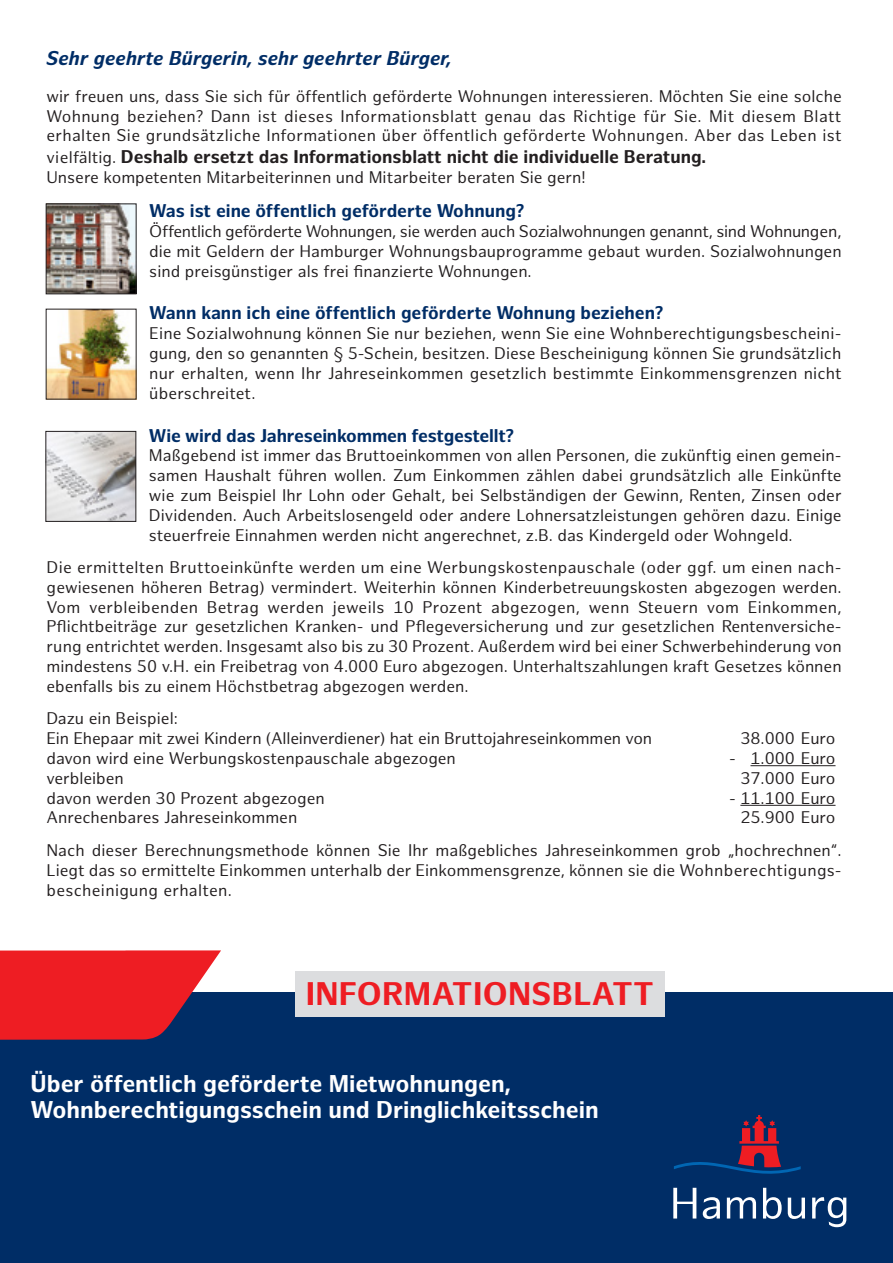
<style>
.page{position:relative;width:893px;height:1263px;background:#fff}
.page>*{position:absolute;margin:0;border:0;box-sizing:border-box;transform-origin:0 0}
.t1{font:700 31.95px "Hamburg Sans";letter-spacing:.01em;color:#ee1d23}
.t2{font:700 23.7px/26.7px "Hamburg Sans";color:#fff}
.t3{font:italic 700 19.5px "Hamburg Sans";letter-spacing:.01em;color:#002d66}
.t4{font:700 18px "Hamburg Sans";letter-spacing:-.005em;color:#002d66}
.t5{font:700 18px "Hamburg Sans";color:#231f20}
.t6{font:16.5px/19.8px "Hamburg Sans";color:#231f20;text-align:justify}
.s1{font-weight:400;font-size:16.5px}
</style>
<div class="page">
<hr style="left:750px;top:765px;width:85px;height:1px;background:#231f20">
<hr style="left:740px;top:805px;width:95px;height:1px;background:#231f20">
<img style="left:48px;top:205px;width:87px;height:87px">
<div style="left:46px;top:203px;width:91px;height:91px;border:1px solid #231f20"></div>
<img style="left:48px;top:311px;width:87px;height:86px">
<img style="left:47px;top:433px;width:87px;height:87px">
<div style="left:45px;top:431px;width:91px;height:91px;border:1px solid #231f20"></div>
<div style="left:0;top:993px;width:893px;height:270px;background:#002d66"></div>
<svg style="left:0;top:950px;width:221px;height:90px;background:#d32632"></svg>
<div style="left:295px;top:971px;width:370px;height:46px;background:#dcdddf"></div>
<svg style="left:674px;top:1115px;width:127px;height:59px"></svg>
<svg style="left:673px;top:1188px;width:23px;height:30px"></svg>
<svg style="left:703px;top:1197px;width:17px;height:22px"></svg>
<svg style="left:727px;top:1197px;width:29px;height:21px"></svg>
<svg style="left:763px;top:1188px;width:19px;height:31px"></svg>
<svg style="left:788px;top:1197px;width:17px;height:22px"></svg>
<svg style="left:812px;top:1197px;width:34px;height:30px"></svg>
<h2 class="t3" style="left:46px;top:47px;width:407px">Sehr geehrte Bürgerin, sehr geehrter Bürger,</h2>
<p class="t6" style="left:46px;top:87px;width:797px">wir freuen uns, dass Sie sich für öffentlich geförderte Wohnungen interessieren. Möchten Sie eine solche Wohnung beziehen? Dann ist dieses Informationsblatt genau das Richtige für Sie. Mit diesem Blatt erhalten Sie grundsätzliche Informationen über öffentlich geförderte Wohnungen. Aber das Leben ist</p>
<p class="t5" style="left:46px;top:146px;width:661px"><span class="s1">vielfältig.</span> Deshalb ersetzt das Informationsblatt nicht die individuelle Beratung.</p>
<p class="t6" style="left:46px;top:168px;width:541px">Unsere kompetenten Mitarbeiterinnen und Mitarbeiter beraten Sie gern!</p>
<h2 class="t4" style="left:149px;top:200px;width:376px">Was ist eine öffentlich geförderte Wohnung?</h2>
<p class="t6" style="left:149px;top:222px;width:694px">Öffentlich geförderte Wohnungen, sie werden auch Sozialwohnungen genannt, sind Wohnungen, die mit Geldern der Hamburger Wohnungsbauprogramme gebaut wurden. Sozialwohnungen sind preisgünstiger als frei finanzierte Wohnungen.</p>
<h2 class="t4" style="left:149px;top:303px;width:515px">Wann kann ich eine öffentlich geförderte Wohnung beziehen?</h2>
<p class="t6" style="left:149px;top:324px;width:694px">Eine Sozialwohnung können Sie nur beziehen, wenn Sie eine Wohnberechtigungsbescheini&shy;gung, den so genannten § 5-Schein, besitzen. Diese Bescheinigung können Sie grundsätzlich nur erhalten, wenn Ihr Jahreseinkommen gesetzlich bestimmte Einkommensgrenzen nicht überschreitet.</p>
<h2 class="t4" style="left:149px;top:425px;width:367px">Wie wird das Jahreseinkommen festgestellt?</h2>
<p class="t6" style="left:149px;top:446px;width:694px">Maßgebend ist immer das Bruttoeinkommen von allen Personen, die zukünftig einen gemein&shy;samen Haushalt führen wollen. Zum Einkommen zählen dabei grundsätzlich alle Einkünfte wie zum Beispiel Ihr Lohn oder Gehalt, bei Selbständigen der Gewinn, Renten, Zinsen oder Dividenden. Auch Arbeitslosengeld oder andere Lohnersatzleistungen gehören dazu. Einige steuerfreie Einnahmen werden nicht angerechnet, z.B. das Kindergeld oder Wohngeld.</p>
<p class="t6" style="left:46px;top:558px;width:797px">Die ermittelten Bruttoeinkünfte werden um eine Werbungskostenpauschale (oder ggf. um einen nach&shy;gewiesenen höheren Betrag) vermindert. Weiterhin können Kinderbetreuungskosten abgezogen werden.<br>Vom verbleibenden Betrag werden jeweils 10 Prozent abgezogen, wenn Steuern vom Einkommen, Pflichtbeiträge zur gesetzlichen Kranken- und Pflegeversicherung und zur gesetzlichen Rentenversiche&shy;rung entrichtet werden. Insgesamt also bis zu 30 Prozent. Außerdem wird bei einer Schwerbehinderung von mindestens 50 v.H. ein Freibetrag von 4.000 Euro abgezogen. Unterhaltszahlungen kraft Gesetzes können ebenfalls bis zu einem Höchstbetrag abgezogen werden.</p>
<p class="t6" style="left:46px;top:709px;width:607px">Dazu ein Beispiel:<br>Ein Ehepaar mit zwei Kindern (Alleinverdiener) hat ein Bruttojahreseinkommen von</p>
<p class="t6" style="left:740px;top:729px;width:97px">38.000 Euro</p>
<p class="t6" style="left:46px;top:749px;width:411px">davon wird eine Werbungskostenpauschale abgezogen</p>
<p class="t6" style="left:729px;top:749px;width:108px">- 1.000 Euro</p>
<p class="t6" style="left:46px;top:769px;width:79px">verbleiben</p>
<p class="t6" style="left:740px;top:769px;width:97px">37.000 Euro</p>
<p class="t6" style="left:46px;top:789px;width:280px">davon werden 30 Prozent abgezogen</p>
<p class="t6" style="left:729px;top:789px;width:108px">- 11.100 Euro</p>
<p class="t6" style="left:46px;top:808px;width:252px">Anrechenbares Jahreseinkommen</p>
<p class="t6" style="left:740px;top:808px;width:97px">25.900 Euro</p>
<p class="t6" style="left:46px;top:841px;width:797px">Nach dieser Berechnungsmethode können Sie Ihr maßgebliches Jahreseinkommen grob „hochrechnen“.<br>Liegt das so ermittelte Einkommen unterhalb der Einkommensgrenze, können sie die Wohnberechtigungs&shy;bescheinigung erhalten.</p>
<p class="t1" style="left:306px;top:975px;width:350px">INFORMATIONSBLATT</p>
<h1 class="t2" style="left:31px;top:1071px;width:570px">Über öffentlich geförderte Mietwohnungen,<br>Wohnberechtigungsschein und Dringlichkeitsschein</h1>
</div>
